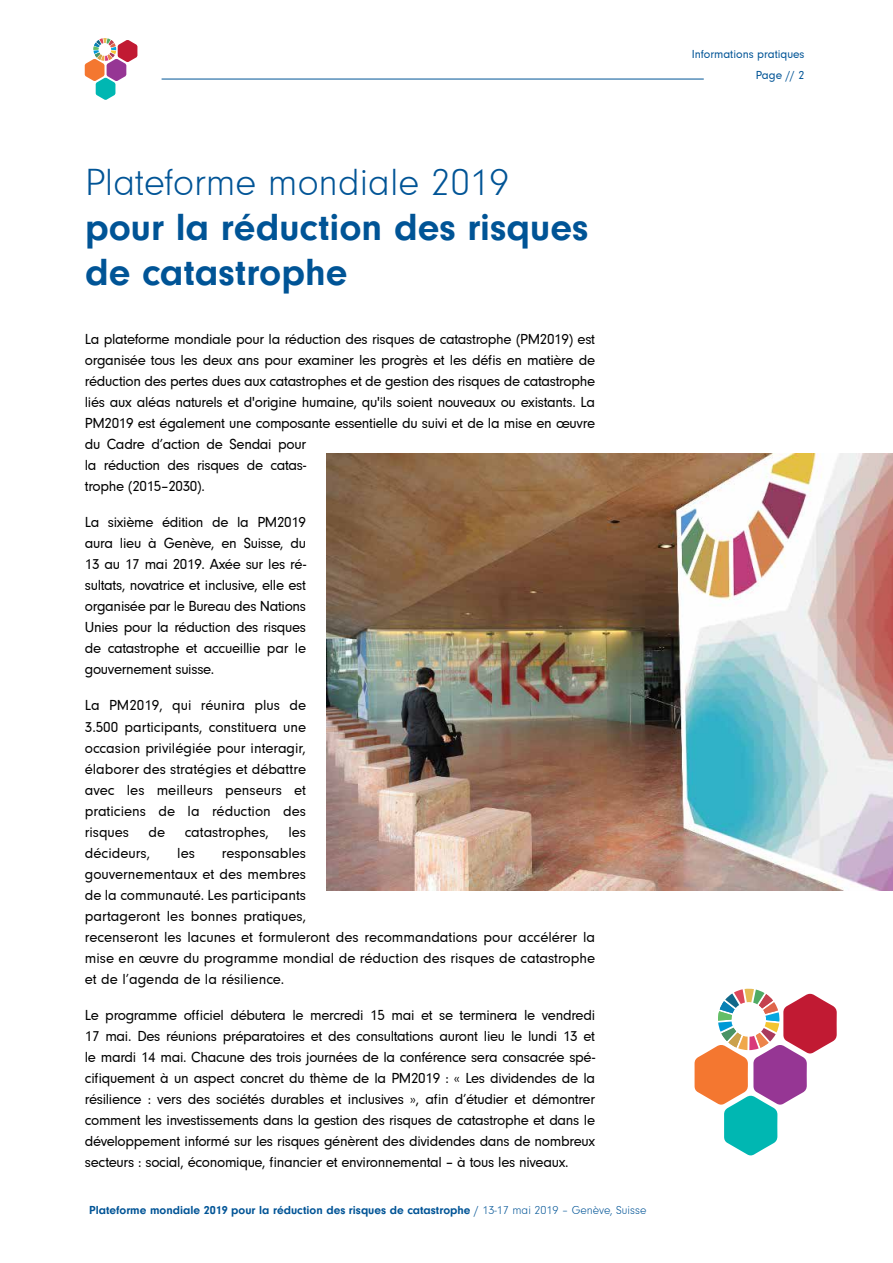
<style>
.page{position:relative;width:893px;height:1263px;background:#fff}
.page>*{position:absolute;margin:0;border:0;box-sizing:border-box;transform-origin:0 0}
.t1{font:700 39px/45.2px "Neuzeit Gro";color:#005496}
.t2{font:300 39px "Neuzeit Gro";color:#005496}
.t3{font:15px/21px "Neuzeit Gro";letter-spacing:-.02em;color:#000;text-align:justify}
.t4{font:15px/21px "Neuzeit Gro";color:#000}
.t5{font:700 12px "Neuzeit Gro";color:#005496}
.t6{font:12px/20.7px "Neuzeit Gro";color:#005496;text-align:right}
.s1{font-weight:300}
</style>
<div class="page">
<hr style="left:162px;top:79px;width:542px;height:1px;background:#005496">
<svg style="left:85px;top:38px;width:52px;height:62px"></svg>
<img style="left:326px;top:453px;width:567px;height:438px">
<svg style="left:694px;top:988px;width:143px;height:168px"></svg>
<h1 class="t2" style="left:85px;top:161px;width:425px">Plateforme mondiale 2019</h1>
<h1 class="t1" style="left:85px;top:205px;width:505px">pour la réduction des risques de catastrophe</h1>
<p class="t3" style="left:85px;top:329px;width:512px;text-align:left">La plateforme mondiale pour la réduction des risques de catastrophe (PM2019) est organisée tous les deux ans pour examiner les progrès et les défis en matière de réduction des pertes dues aux catastrophes et de gestion des risques de catastrophe liés aux aléas naturels et d'origine humaine, qu'ils soient nouveaux ou existants. La PM2019 est également une composante essentielle du suivi et de la mise en œuvre du Cadre d’action de Sendai pour<br>la réduction des risques de catas-<br>trophe (2015–2030).</p>
<p class="t3" style="left:85px;top:512px;width:223px">La sixième édition de la PM2019 aura lieu à Genève, en Suisse, du 13 au 17 mai 2019. Axée sur les ré&shy;sultats, novatrice et inclusive, elle est organisée par le Bureau des Nations Unies pour la réduction des risques de catastrophe et accueillie par le gouvernement suisse.</p>
<p class="t3" style="left:85px;top:695px;width:223px">La PM2019, qui réunira plus de 3.500 participants, constituera une occasion privilégiée pour interagir, élaborer des stratégies et débattre avec les meilleurs penseurs et praticiens de la réduction des risques</p>
<p class="t3" style="left:149px;top:821px;width:18px">de</p>
<p class="t3" style="left:185px;top:821px;width:86px">catastrophes,</p>
<p class="t3" style="left:288px;top:821px;width:19px">les</p>
<p class="t4" style="left:85px;top:842px;width:67px">décideurs,</p>
<p class="t3" style="left:177px;top:842px;width:19px">les</p>
<p class="t4" style="left:85px;top:842px;width:512px;text-indent:137px">responsables<br>gouvernementaux et des membres<br>de la communauté. Les participants<br>partageront les bonnes pratiques,<br>recenseront les lacunes et formuleront des recommandations pour accélérer la mise en œuvre du programme mondial de réduction des risques de catastrophe et de l’agenda de la résilience.</p>
<p class="t3" style="left:85px;top:1004px;width:512px">Le programme officiel débutera le mercredi 15 mai et se terminera le vendredi 17 mai. Des réunions préparatoires et des consultations auront lieu le lundi 13 et le mardi 14 mai. Chacune des trois journées de la conférence sera consacrée spé&shy;cifiquement à un aspect concret du thème de la PM2019 : « Les dividendes de la résilience : vers des sociétés durables et inclusives », afin d’étudier et démontrer comment les investissements dans la gestion des risques de catastrophe et dans le développement informé sur les risques génèrent des dividendes dans de nombreux secteurs : social, économique, financier et environnemental – à tous les niveaux.</p>
<p class="t5" style="left:89px;top:1203px;width:559px">Plateforme mondiale 2019 pour la réduction des risques de catastrophe <span class="s1">/ 13-17 mai 2019 – Genève, Suisse</span></p>
<p class="t6" style="left:692px;top:44px;width:114px">Informations pratiques<br>Page // 2</p>
</div>
